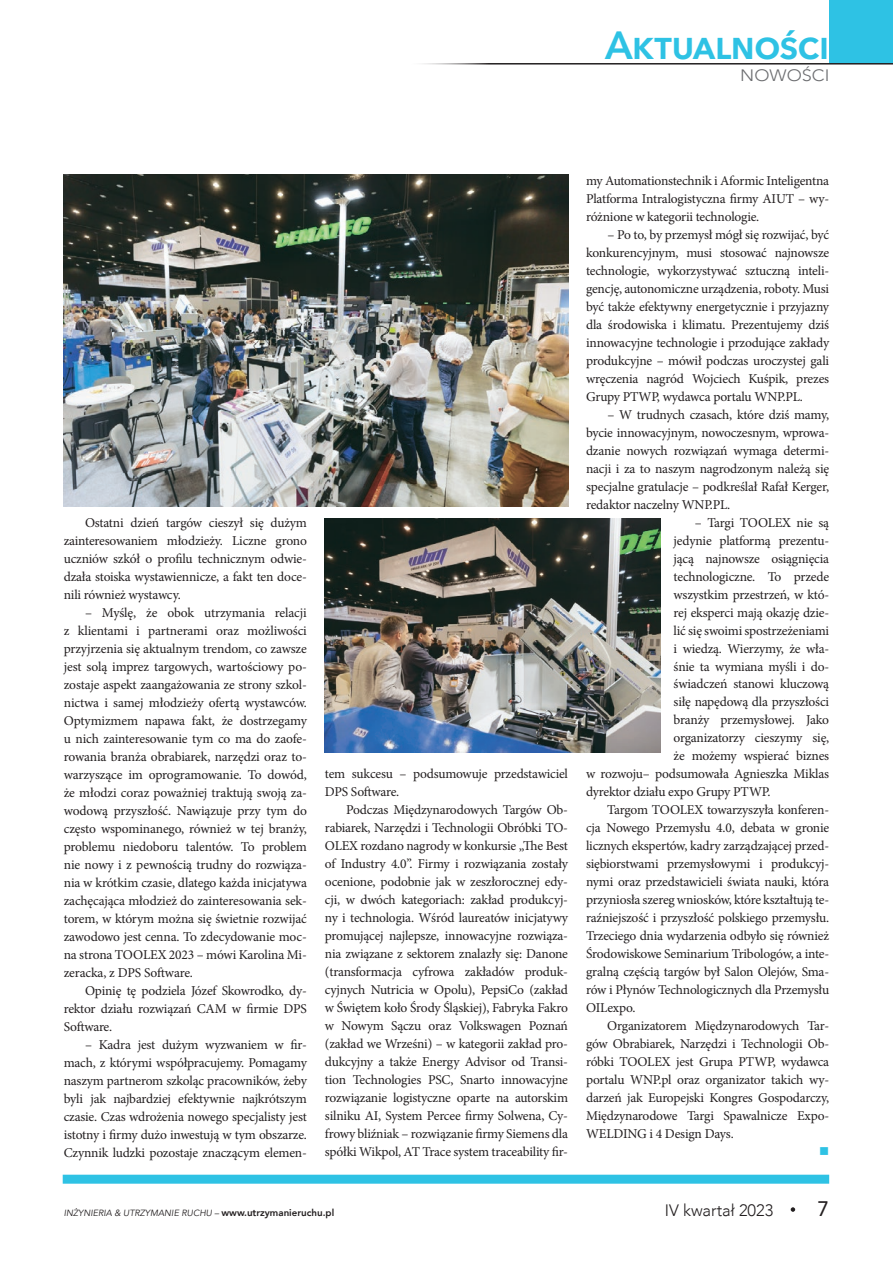
<style>
.page{position:relative;width:893px;height:1263px;background:#fff}
.page>*{position:absolute;margin:0;border:0;box-sizing:border-box;transform-origin:0 0}
.t1{font:600 39px "Avenir Next LT Pro";letter-spacing:-.025em;color:#2ec2e4}
.t2{font:21px "Avenir";color:#231f20}
.t3{font:300 16.5px "Avenir";color:#231f20}
.t4{font:300 16.5px "Avenir";color:#6c6d70;scale:1.1 1}
.t5{font:13.5px/18px "Minion Pro";letter-spacing:-.015em;color:#231f20;text-align:justify}
.t6{font:13.5px "Wingdings";color:#2ec2e4}
.t7{font:italic 9px "Avenir";color:#231f20}
.s1{font-weight:800;font-style:normal;font-size:9.75px}
</style>
<div class="page">
<div style="left:63px;top:1175px;width:766px;height:9px;background:#2ec2e4"></div>
<div style="left:829px;top:0;width:64px;height:64px;background:#2ec2e4"></div>
<hr style="left:404px;top:63px;width:489px;height:2px;background:#231f20">
<svg style="left:791px;top:1207px;width:4px;height:5px"></svg>
<img style="left:325px;top:519px;width:336px;height:233px">
<img style="left:64px;top:175px;width:504px;height:331px">
<h1 class="t1" style="left:605px;top:22px;width:226px">Aktualności</h1>
<p class="t4" style="left:740px;top:66px;width:83px">NOWOŚCI</p>
<p class="t5" style="left:64px;top:513px;width:245px;text-indent:21px">Ostatni dzień targów cieszył się dużym zainteresowaniem młodzieży. Liczne grono uczniów szkół o profilu technicznym odwie&shy;dzała stoiska wystawiennicze, a fakt ten doce&shy;nili również wystawcy.</p>
<p class="t5" style="left:64px;top:603px;width:245px;text-indent:21px">– Myślę, że obok utrzymania relacji z klientami i partnerami oraz możliwości przyjrzenia się aktualnym trendom, co zawsze jest solą imprez targowych, wartościowy po&shy;zostaje aspekt zaangażowania ze strony szkol&shy;nictwa i samej młodzieży ofertą wystawców.<br>Optymizmem napawa fakt, że dostrzegamy u nich zainteresowanie tym co ma do zaofe&shy;rowania branża obrabiarek, narzędzi oraz to&shy;warzyszące im oprogramowanie. To dowód, że młodzi coraz poważniej traktują swoją za&shy;wodową przyszłość. Nawiązuje przy tym do często wspominanego, również w tej branży, problemu niedoboru talentów. To problem nie nowy i z pewnością trudny do rozwiąza&shy;nia w krótkim czasie, dlatego każda inicjatywa zachęcająca młodzież do zainteresowania sek&shy;torem, w którym można się świetnie rozwijać zawodowo jest cenna. To zdecydowanie moc&shy;na strona TOOLEX 2023 – mówi Karolina Mi&shy;zeracka, z DPS Software.</p>
<p class="t5" style="left:64px;top:981px;width:245px;text-indent:21px">Opinię tę podziela Józef Skowrodko, dy&shy;rektor działu rozwiązań CAM w firmie DPS Software.</p>
<p class="t5" style="left:64px;top:1035px;width:245px;text-indent:21px">– Kadra jest dużym wyzwaniem w fir&shy;mach, z którymi współpracujemy. Pomagamy naszym partnerom szkoląc pracowników, żeby byli jak najbardziej efektywnie najkrótszym czasie. Czas wdrożenia nowego specjalisty jest istotny i firmy dużo inwestują w tym obszarze.<br>Czynnik ludzki pozostaje znaczącym elemen-</p>
<p class="t5" style="left:325px;top:765px;width:245px">tem sukcesu – podsumowuje przedstawiciel<br>DPS Software.</p>
<p class="t5" style="left:325px;top:801px;width:245px;text-indent:21px">Podczas Międzynarodowych Targów Ob&shy;rabiarek, Narzędzi i Technologii Obróbki TO-OLEX rozdano nagrody w konkursie „The Best of Industry 4.0”. Firmy i rozwiązania zostały ocenione, podobnie jak w zeszłorocznej edy&shy;cji, w dwóch kategoriach: zakład produkcyj&shy;ny i technologia. Wśród laureatów inicjatywy promującej najlepsze, innowacyjne rozwiąza&shy;nia związane z sektorem znalazły się: Danone (transformacja cyfrowa zakładów produk&shy;cyjnych Nutricia w Opolu), PepsiCo (zakład w Świętem koło Środy Śląskiej), Fabryka Fakro w Nowym Sączu oraz Volkswagen Poznań (zakład we Wrześni) – w kategorii zakład pro&shy;dukcyjny a także Energy Advisor od Transi&shy;tion Technologies PSC, Snarto innowacyjne rozwiązanie logistyczne oparte na autorskim silniku AI, System Percee firmy Solwena, Cy&shy;frowy bliźniak – rozwiązanie firmy Siemens dla spółki Wikpol, AT Trace system traceability fir-</p>
<p class="t5" style="left:586px;top:171px;width:245px">my Automationstechnik i Aformic Inteligentna Platforma Intralogistyczna firmy AIUT – wy&shy;różnione w kategorii technologie.</p>
<p class="t5" style="left:586px;top:225px;width:245px;text-indent:21px">– Po to, by przemysł mógł się rozwijać, być konkurencyjnym, musi stosować najnowsze technologie, wykorzystywać sztuczną inteli&shy;gencję, autonomiczne urządzenia, roboty. Musi być także efektywny energetycznie i przyjazny dla środowiska i klimatu. Prezentujemy dziś innowacyjne technologie i przodujące zakłady produkcyjne – mówił podczas uroczystej gali wręczenia nagród Wojciech Kuśpik, prezes Grupy PTWP, wydawca portalu WNP.PL.</p>
<p class="t5" style="left:586px;top:405px;width:245px;text-indent:21px">– W trudnych czasach, które dziś mamy, bycie innowacyjnym, nowoczesnym, wprowa&shy;dzanie nowych rozwiązań wymaga determi&shy;nacji i za to naszym nagrodzonym należą się specjalne gratulacje – podkreślał Rafał Kerger, redaktor naczelny WNP.PL.</p>
<p class="t5" style="left:695px;top:513px;width:136px">– Targi TOOLEX nie są</p>
<p class="t5" style="left:674px;top:531px;width:157px">jedynie platformą prezentu-</p>
<p class="t5" style="left:674px;top:549px;width:157px">jącą najnowsze osiągnięcia</p>
<p class="t5" style="left:674px;top:567px;width:157px">technologiczne. To przede</p>
<p class="t5" style="left:674px;top:585px;width:157px">wszystkim przestrzeń, w któ-</p>
<p class="t5" style="left:674px;top:603px;width:157px">rej eksperci mają okazję dzie-</p>
<p class="t5" style="left:674px;top:621px;width:157px">lić się swoimi spostrzeżeniami</p>
<p class="t5" style="left:674px;top:639px;width:157px">i wiedzą. Wierzymy, że wła-</p>
<p class="t5" style="left:674px;top:657px;width:157px">śnie ta wymiana myśli i do-</p>
<p class="t5" style="left:674px;top:675px;width:157px">świadczeń stanowi kluczową</p>
<p class="t5" style="left:674px;top:693px;width:157px">siłę napędową dla przyszłości</p>
<p class="t5" style="left:674px;top:711px;width:157px">branży przemysłowej. Jako</p>
<p class="t5" style="left:674px;top:729px;width:157px">organizatorzy cieszymy się,</p>
<p class="t5" style="left:674px;top:747px;width:157px">że możemy wspierać biznes</p>
<p class="t5" style="left:586px;top:765px;width:245px">w rozwoju– podsumowała Agnieszka Miklas</p>
<p class="t5" style="left:586px;top:783px;width:186px">dyrektor działu expo Grupy PTWP.</p>
<p class="t5" style="left:607px;top:801px;width:223px">Targom TOOLEX towarzyszyła konferen-</p>
<p class="t5" style="left:586px;top:819px;width:245px">cja Nowego Przemysłu 4.0, debata w gronie</p>
<p class="t5" style="left:586px;top:837px;width:245px">licznych ekspertów, kadry zarządzającej przed-</p>
<p class="t5" style="left:586px;top:855px;width:245px">siębiorstwami przemysłowymi i produkcyj-</p>
<p class="t5" style="left:586px;top:873px;width:245px">nymi oraz przedstawicieli świata nauki, która</p>
<p class="t5" style="left:586px;top:891px;width:245px">przyniosła szereg wniosków, które kształtują te-</p>
<p class="t5" style="left:586px;top:909px;width:245px">raźniejszość i przyszłość polskiego przemysłu.</p>
<p class="t5" style="left:586px;top:927px;width:245px">Trzeciego dnia wydarzenia odbyło się również</p>
<p class="t5" style="left:586px;top:945px;width:245px">Środowiskowe Seminarium Tribologów, a inte-</p>
<p class="t5" style="left:586px;top:963px;width:245px">gralną częścią targów był Salon Olejów, Sma-</p>
<p class="t5" style="left:586px;top:981px;width:245px">rów i Płynów Technologicznych dla Przemysłu</p>
<p class="t5" style="left:586px;top:999px;width:51px">OILexpo.</p>
<p class="t5" style="left:607px;top:1017px;width:223px">Organizatorem Międzynarodowych Tar-</p>
<p class="t5" style="left:586px;top:1035px;width:245px">gów Obrabiarek, Narzędzi i Technologii Ob-</p>
<p class="t5" style="left:586px;top:1053px;width:245px">róbki TOOLEX jest Grupa PTWP, wydawca</p>
<p class="t5" style="left:586px;top:1071px;width:245px">portalu WNP.pl oraz organizator takich wy-</p>
<p class="t5" style="left:586px;top:1089px;width:245px">darzeń jak Europejski Kongres Gospodarczy,</p>
<p class="t5" style="left:586px;top:1107px;width:245px">Międzynarodowe Targi Spawalnicze Expo-</p>
<p class="t5" style="left:586px;top:1125px;width:149px">WELDING i 4 Design Days.</p>
<p class="t6" style="left:819px;top:1144px;width:12px">■</p>
<p class="t7" style="left:64px;top:1208px;width:272px">INŻYNIERIA &amp; UTRZYMANIE RUCHU – <span class="s1">www.utrzymanieruchu.pl</span></p>
<p class="t3" style="left:665px;top:1201px;width:110px">IV kwartał 2023</p>
<h2 class="t2" style="left:817px;top:1192px;width:13px">7</h2>
</div>
